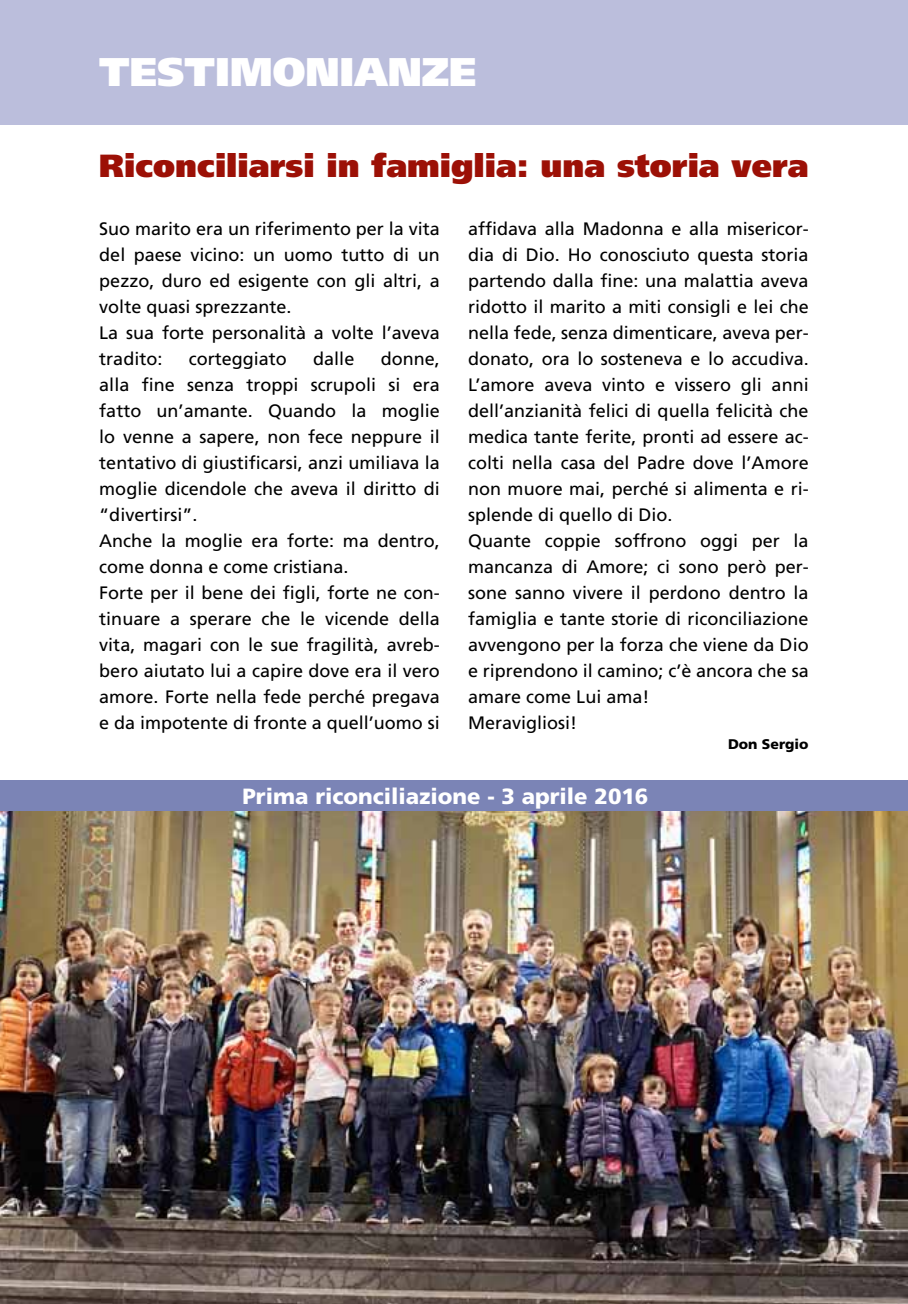
<style>
.page{position:relative;width:908px;height:1304px;background:#fff}
.page>*{position:absolute;margin:0;border:0;box-sizing:border-box;transform-origin:0 0}
.t1{font:900 40px "Frutiger";color:#fff}
.t2{font:900 32px "Frutiger";color:#9c1006}
.t3{font:900 22px "Frutiger";color:#fff}
.t4{font:18px/26px "Frutiger";color:#000}
.t5{font:900 14px "Frutiger";color:#000}
</style>
<div class="page">
<div style="left:0;top:0;width:907px;height:125px;background:#bbbedc"></div>
<img style="left:0;top:811px;width:907px;height:493px">
<div style="left:0;top:780px;width:907px;height:31px;background:#7b84b6"></div>
<h1 class="t1" style="left:99px;top:48px;width:379px">testimonianze</h1>
<h2 class="t2" style="left:99px;top:147px;width:710px">Riconciliarsi in famiglia: una storia vera</h2>
<p class="t4" style="left:99px;top:216px;width:342px">Suo marito era un riferimento per la vita del paese vicino: un uomo tutto di un pezzo, duro ed esigente con gli altri, a volte quasi sprezzante.<br>La sua forte personalità a volte l’aveva tradito:</p>
<p class="t4" style="left:99px;top:346px;width:342px;text-indent:281px">donne, alla fine senza troppi scrupoli si era fatto un’amante. Quando la moglie lo venne a sapere, non fece neppure il tentativo di giustificarsi, anzi umiliava la moglie dicendole che aveva il diritto di “divertirsi”.<br>Anche la moglie era forte: ma dentro, come donna e come cristiana.<br>Forte per il bene dei figli, forte ne con&shy;tinuare a sperare che le vicende della vita, magari con le sue fragilità, avreb&shy;bero aiutato lui a capire dove era il vero amore. Forte nella fede perché pregava e da impotente di fronte a quell’uomo si</p>
<p class="t4" style="left:189px;top:346px;width:100px">corteggiato</p>
<p class="t4" style="left:313px;top:346px;width:43px">dalle</p>
<p class="t4" style="left:468px;top:216px;width:342px">affidava alla Madonna e alla misericor&shy;dia di Dio. Ho conosciuto questa storia partendo dalla fine: una malattia aveva ridotto il marito a miti consigli e lei che nella fede, senza dimenticare, aveva per&shy;donato, ora lo sosteneva e lo accudiva.<br>L’amore aveva vinto e vissero gli anni dell’anzianità felici di quella felicità che medica tante ferite, pronti ad essere ac&shy;colti nella casa del Padre dove l’Amore non muore mai, perché si alimenta e ri&shy;splende di quello di Dio.<br>Quante coppie soffrono oggi per la mancanza di Amore; ci sono però per&shy;sone sanno vivere il perdono dentro la famiglia e tante storie di riconciliazione avvengono per la forza che viene da Dio e riprendono il camino; c’è ancora che sa amare come Lui ama!<br>Meravigliosi!</p>
<p class="t5" style="left:727px;top:735px;width:82px">Don Sergio</p>
<p class="t3" style="left:242px;top:783px;width:407px">Prima riconciliazione - 3 aprile 2016</p>
</div>
